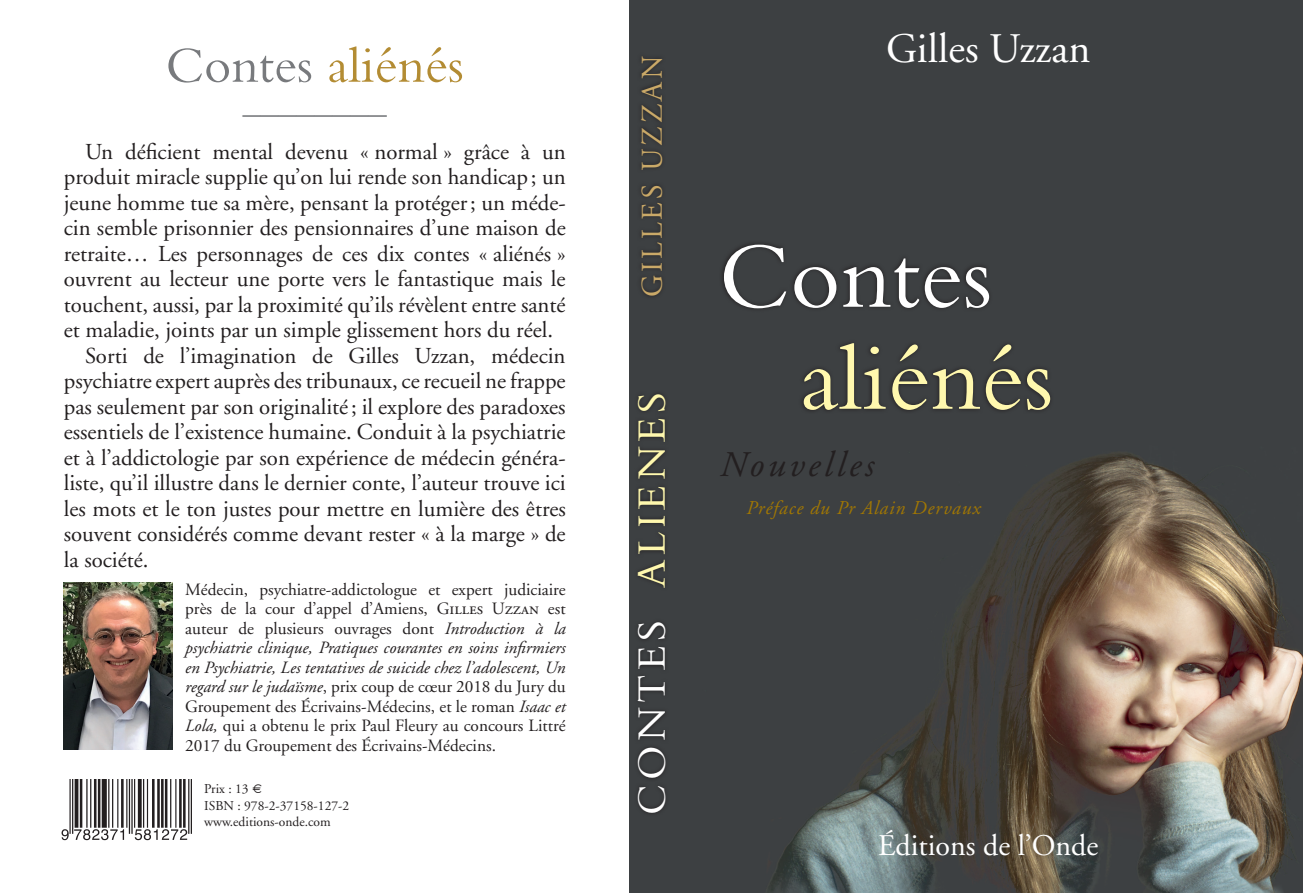
<style>
.page{position:relative;width:1303px;height:893px;background:#fff}
.page>*{position:absolute;margin:0;border:0;box-sizing:border-box;transform-origin:0 0}
.t1{font:97.5px "Bembo";color:#fff8ae}
.t2{font:97.5px "Bembo";color:#fff}
.t3{font:52.5px "Bembo";color:#b38c33}
.t4{font:42px "Bembo";letter-spacing:.1em;color:#fff8ae}
.t5{font:42px "Adobe Garamond";color:#fff}
.t6{font:italic 36px "Adobe Garamond";letter-spacing:.1em;color:#231f20}
.t7{font:36px "Bembo";color:#787a7d}
.t8{font:30px "Adobe Garamond";color:#fff}
.t9{font:30px "Adobe Garamond";letter-spacing:.1em;color:#caa968}
.t10{font:22.8px "Adobe Garamond";color:#231f20}
.t11{font:italic 19.5px "Adobe Garamond";letter-spacing:.05em;color:#a17703}
.t12{font:17.25px/19.5px "Adobe Garamond";color:#231f20;text-align:justify}
.t13{font:13.5px/16.2px "Adobe Garamond";color:#231f20}
.s1{color:#787a7d}
.s2{font-family:"Adobe Garamond Regular SC"}
.s3{font-style:italic}
.s4{font-family:"Times"}
.s5{color:#fff}
</style>
<div class="page">
<img style="left:629px;top:0;width:674px;height:893px">
<svg style="left:719px;top:240px;width:335px;height:174px;background:#393b3d"></svg>
<svg style="left:634px;top:52px;width:35px;height:765px;background:#393b3d"></svg>
<svg style="left:61px;top:779px;width:131px;height:60px"></svg>
<img style="left:62px;top:780px;width:129px;height:61px">
<img style="left:64px;top:582px;width:108px;height:167px">
<h2 class="t3" style="left:166px;top:35px;width:299px"><span class="s1">Contes</span> aliénés</h2>
<h3 class="t7" style="left:243px;top:93px;width:145px">––––––––</h3>
<p class="t10" style="left:85px;top:140px;width:482px">Un déficient mental devenu « normal » grâce à un</p>
<p class="t10" style="left:64px;top:165px;width:503px">produit miracle supplie qu’on lui rende son handicap; un</p>
<p class="t10" style="left:64px;top:191px;width:503px">jeune homme tue sa mère, pensant la protéger; un méde-</p>
<p class="t10" style="left:64px;top:216px;width:503px">cin semble prisonnier des pensionnaires d’une maison de</p>
<p class="t10" style="left:64px;top:242px;width:503px">retraite… Les personnages de ces dix contes « aliénés »</p>
<p class="t10" style="left:64px;top:267px;width:503px">ouvrent au lecteur une porte vers le fantastique mais le</p>
<p class="t10" style="left:64px;top:292px;width:503px">touchent, aussi, par la proximité qu’ils révèlent entre santé</p>
<p class="t10" style="left:64px;top:318px;width:491px">et maladie, joints par un simple glissement hors du réel.</p>
<p class="t10" style="left:85px;top:343px;width:482px">Sorti de l’imagination de Gilles Uzzan, médecin</p>
<p class="t10" style="left:64px;top:369px;width:503px">psychiatre expert auprès des tribunaux, ce recueil ne frappe</p>
<p class="t10" style="left:64px;top:394px;width:503px">pas seulement par son originalité; il explore des paradoxes</p>
<p class="t10" style="left:64px;top:420px;width:503px">essentiels de l’existence humaine. Conduit à la psychiatrie</p>
<p class="t10" style="left:64px;top:445px;width:503px">et à l’addictologie par son expérience de médecin généra-</p>
<p class="t10" style="left:64px;top:471px;width:503px">liste, qu’il illustre dans le dernier conte, l’auteur trouve ici</p>
<p class="t10" style="left:64px;top:497px;width:503px">les mots et le ton justes pour mettre en lumière des êtres</p>
<p class="t10" style="left:64px;top:522px;width:503px">souvent considérés comme devant rester « à la marge » de</p>
<p class="t10" style="left:64px;top:547px;width:86px">la société.</p>
<p class="t12" style="left:185px;top:580px;width:382px">Médecin, psychiatre-addictologue et expert judiciaire près de la cour d’appel d’Amiens, <span class="s2">Gilles Uzzan</span> est auteur de plusieurs ouvrages dont <span class="s3">Introduction à la psychiatrie clinique, Pratiques courantes en soins infirmiers en Psychiatrie, Les tentatives de suicide chez l’adolescent, Un regard sur le judaïsme</span>, prix coup de cœur 2018 du Jury du Groupement des Écrivains-Médecins, et le roman <span class="s3">Isaac et Lola,</span> qui a obtenu le prix Paul Fleury au concours Littré 2017 du Groupement des Écrivains-Médecins.</p>
<p class="t13" style="left:204px;top:781px;width:147px">Prix : 13 <span class="s4">€<br></span>ISBN : 978-2-37158-127-2 www.editions-onde.com</p>
<h3 class="t9" style="left:636px;top:297px;width:243px;rotate:-90deg">GILLES UZZAN</h3>
<h3 class="t4" style="left:627px;top:815px;width:424px;rotate:-90deg"><span class="s5">CONTES</span> ALIENES</h3>
<h3 class="t5" style="left:886px;top:26px;width:206px">Gilles Uzzan</h3>
<h1 class="t2" style="left:719px;top:219px;width:275px">Contes</h1>
<h1 class="t1" style="left:800px;top:321px;width:255px">aliénés</h1>
<h3 class="t6" style="left:720px;top:445px;width:155px">Nouvelles</h3>
<p class="t11" style="left:746px;top:498px;width:236px">Préface du Pr Alain Dervaux</p>
<h3 class="t8" style="left:878px;top:830px;width:222px">Éditions de l’Onde</h3>
</div>
